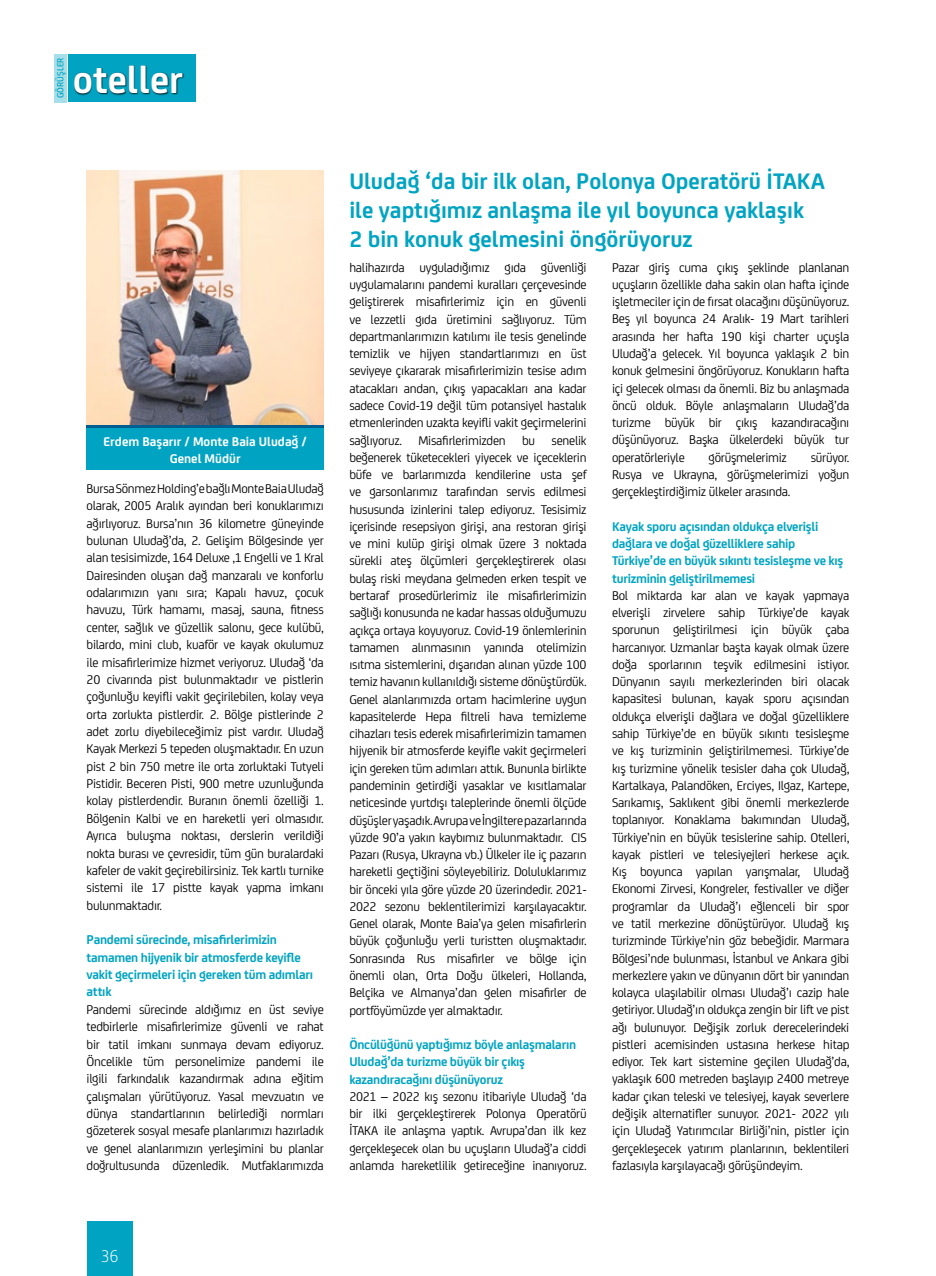
<style>
.page{position:relative;width:936px;height:1276px;background:#fff}
.page>*{position:absolute;margin:0;border:0;box-sizing:border-box;transform-origin:0 0}
.t1{font:700 40.5px "FS Joey";color:#fff}
.t2{font:700 24px/28.8px "FS Joey";color:#00a4c2}
.t3{font:300 18px "FS Joey";color:#fff}
.t4{font:13.5px/17.2px "FS Joey";letter-spacing:-.02em;color:#000;text-align:justify}
.t5{font:700 13.5px/17.2px "FS Joey";letter-spacing:-.02em;color:#00a4c2}
.t6{font:700 13.5px/17.2px "FS Joey";color:#fff;text-align:center}
.t7{font:500 9.6px "FS Joey";color:#00a4c2}
</style>
<div class="page">
<div style="left:54px;top:54px;width:12px;height:49px;background:#a6dfe9"></div>
<div style="left:68px;top:54px;width:128px;height:48px;background:#00a4c2"></div>
<div style="left:74px;top:65px;width:111px;height:31px;background:#000;opacity:.75"></div>
<div style="left:87px;top:1222px;width:45px;height:54px;background:#00a4c2"></div>
<img style="left:87px;top:171px;width:237px;height:254px">
<div style="left:87px;top:428px;width:237px;height:42px;background:#00a4c2"></div>
<hr style="left:87px;top:425px;width:237px;height:3px;background:#005f90">
<p class="t7" style="left:53px;top:98px;width:42px;rotate:-90deg">GÖRÜŞLER</p>
<h1 class="t1" style="left:73px;top:49px;width:112px">oteller</h1>
<p class="t6" style="left:103px;top:431px;width:205px">Erdem Başarır / Monte Baia Uludağ /<br>Genel Müdür</p>
<p class="t4" style="left:87px;top:479px;width:239px">Bursa Sönmez Holding’e bağlı Monte Baia Uludağ olarak, 2005 Aralık ayından beri konuklarımızı ağırlıyoruz. Bursa’nın 36 kilometre güneyinde bulunan Uludağ’da, 2. Gelişim Bölgesinde yer alan tesisimizde, 164 Deluxe ,1 Engelli ve 1 Kral Dairesinden oluşan dağ manzaralı ve konforlu odalarımızın yanı sıra; Kapalı havuz, çocuk havuzu, Türk hamamı, masaj, sauna, fitness center, sağlık ve güzellik salonu, gece kulübü, bilardo, mini club, kuaför ve kayak okulumuz ile misafirlerimize hizmet veriyoruz. Uludağ ‘da 20 civarında pist bulunmaktadır ve pistlerin çoğunluğu keyifli vakit geçirilebilen, kolay veya orta zorlukta pistlerdir. 2. Bölge pistlerinde 2 adet zorlu diyebileceğimiz pist vardır. Uludağ Kayak Merkezi 5 tepeden oluşmaktadır. En uzun pist 2 bin 750 metre ile orta zorluktaki Tutyeli Pistidir. Beceren Pisti, 900 metre uzunluğunda kolay pistlerdendir. Buranın önemli özelliği 1.<br>Bölgenin Kalbi ve en hareketli yeri olmasıdır.<br>Ayrıca buluşma noktası, derslerin verildiği nokta burası ve çevresidir, tüm gün buralardaki kafeler de vakit geçirebilirsiniz. Tek kartlı turnike sistemi ile 17 pistte kayak yapma imkanı bulunmaktadır.</p>
<p class="t5" style="left:87px;top:930px;width:228px">Pandemi sürecinde, misafirlerimizin tamamen hijyenik bir atmosferde keyifle vakit geçirmeleri için gereken tüm adımları attık</p>
<p class="t4" style="left:87px;top:1000px;width:239px">Pandemi sürecinde aldığımız en üst seviye tedbirlerle misafirlerimize güvenli ve rahat bir tatil imkanı sunmaya devam ediyoruz.<br>Öncelikle tüm personelimize pandemi ile ilgili farkındalık kazandırmak adına eğitim çalışmaları yürütüyoruz. Yasal mevzuatın ve dünya standartlarının belirlediği normları gözeterek sosyal mesafe planlarımızı hazırladık ve genel alanlarımızın yerleşimini bu planlar doğrultusunda düzenledik. Mutfaklarımızda</p>
<h2 class="t2" style="left:349px;top:165px;width:477px">Uludağ ‘da bir ilk olan, Polonya Operatörü İTAKA ile yaptığımız anlaşma ile yıl boyunca yaklaşık<br>2 bin konuk gelmesini öngörüyoruz</h2>
<p class="t4" style="left:349px;top:258px;width:239px">halihazırda uyguladığımız gıda güvenliği uygulamalarını pandemi kuralları çerçevesinde geliştirerek misafirlerimiz için en güvenli ve lezzetli gıda üretimini sağlıyoruz. Tüm departmanlarımızın katılımı ile tesis genelinde temizlik ve hijyen standartlarımızı en üst seviyeye çıkararak misafirlerimizin tesise adım atacakları andan, çıkış yapacakları ana kadar sadece Covid-19 değil tüm potansiyel hastalık etmenlerinden uzakta keyifli vakit geçirmelerini sağlıyoruz. Misafirlerimizden bu senelik beğenerek tüketecekleri yiyecek ve içeceklerin büfe ve barlarımızda kendilerine usta şef ve garsonlarımız tarafından servis edilmesi hususunda izinlerini talep ediyoruz. Tesisimiz içerisinde resepsiyon girişi, ana restoran girişi ve mini kulüp girişi olmak üzere 3 noktada sürekli ateş ölçümleri gerçekleştirerek olası bulaş riski meydana gelmeden erken tespit ve bertaraf prosedürlerimiz ile misafirlerimizin sağlığı konusunda ne kadar hassas olduğumuzu açıkça ortaya koyuyoruz. Covid-19 önlemlerinin tamamen alınmasının yanında otelimizin ısıtma sistemlerini, dışarıdan alınan yüzde 100 temiz havanın kullanıldığı sisteme dönüştürdük.<br>Genel alanlarımızda ortam hacimlerine uygun kapasitelerde Hepa filtreli hava temizleme cihazları tesis ederek misafirlerimizin tamamen hijyenik bir atmosferde keyifle vakit geçirmeleri için gereken tüm adımları attık. Bununla birlikte pandeminin getirdiği yasaklar ve kısıtlamalar neticesinde yurtdışı taleplerinde önemli ölçüde düşüşler yaşadık. Avrupa ve İngiltere pazarlarında yüzde 90’a yakın kaybımız bulunmaktadır. CIS Pazarı (Rusya, Ukrayna vb.) Ülkeler ile iç pazarın hareketli geçtiğini söyleyebiliriz. Doluluklarımız bir önceki yıla göre yüzde 20 üzerindedir. 2021- 2022 sezonu beklentilerimizi karşılayacaktır.<br>Genel olarak, Monte Baia’ya gelen misafirlerin büyük çoğunluğu yerli turistten oluşmaktadır.<br>Sonrasında Rus misafirler ve bölge için önemli olan, Orta Doğu ülkeleri, Hollanda, Belçika ve Almanya’dan gelen misafirler de portföyümüzde yer almaktadır.</p>
<p class="t5" style="left:349px;top:1035px;width:228px">Öncülüğünü yaptığımız böyle anlaşmaların<br>Uludağ’da turizme büyük bir çıkış kazandıracağını düşünüyoruz</p>
<p class="t4" style="left:349px;top:1087px;width:239px">2021 – 2022 kış sezonu itibariyle Uludağ ‘da bir ilki gerçekleştirerek Polonya Operatörü İTAKA ile anlaşma yaptık. Avrupa’dan ilk kez gerçekleşecek olan bu uçuşların Uludağ’a ciddi anlamda hareketlilik getireceğine inanıyoruz.</p>
<p class="t4" style="left:612px;top:258px;width:239px">Pazar giriş cuma çıkış şeklinde planlanan uçuşların özellikle daha sakin olan hafta içinde işletmeciler için de fırsat olacağını düşünüyoruz.<br>Beş yıl boyunca 24 Aralık- 19 Mart tarihleri arasında her hafta 190 kişi charter uçuşla Uludağ’a gelecek. Yıl boyunca yaklaşık 2 bin konuk gelmesini öngörüyoruz. Konukların hafta içi gelecek olması da önemli. Biz bu anlaşmada öncü olduk. Böyle anlaşmaların Uludağ’da turizme büyük bir çıkış kazandıracağını düşünüyoruz. Başka ülkelerdeki büyük tur operatörleriyle</p>
<p class="t4" style="left:612px;top:448px;width:239px;text-indent:198px">sürüyor.<br>Rusya ve Ukrayna, görüşmelerimizi yoğun gerçekleştirdiğimiz ülkeler arasında.</p>
<p class="t5" style="left:612px;top:517px;width:233px">Kayak sporu açısından oldukça elverişli dağlara ve doğal güzelliklere sahip Türkiye’de en büyük sıkıntı tesisleşme ve kış turizminin geliştirilmemesi</p>
<p class="t4" style="left:612px;top:586px;width:239px">Bol miktarda kar alan ve kayak yapmaya elverişli zirvelere sahip Türkiye’de kayak sporunun geliştirilmesi için büyük çaba harcanıyor. Uzmanlar başta kayak olmak üzere doğa sporlarının teşvik edilmesini istiyor.<br>Dünyanın sayılı merkezlerinden biri olacak kapasitesi bulunan, kayak sporu açısından oldukça elverişli dağlara ve doğal güzelliklere sahip Türkiye’de en büyük sıkıntı tesisleşme ve kış turizminin geliştirilmemesi. Türkiye’de kış turizmine yönelik tesisler daha çok Uludağ, Kartalkaya, Palandöken, Erciyes, Ilgaz, Kartepe, Sarıkamış, Saklıkent gibi önemli merkezlerde toplanıyor. Konaklama bakımından Uludağ, Türkiye’nin en büyük tesislerine sahip. Otelleri, kayak pistleri ve telesiyejleri herkese açık.<br>Kış boyunca yapılan yarışmalar, Uludağ Ekonomi Zirvesi, Kongreler, festivaller ve diğer programlar da Uludağ’ı eğlenceli bir spor ve tatil merkezine dönüştürüyor. Uludağ kış turizminde Türkiye’nin göz bebeğidir. Marmara Bölgesi’nde bulunması, İstanbul ve Ankara gibi merkezlere yakın ve dünyanın dört bir yanından kolayca ulaşılabilir olması Uludağ’ı cazip hale getiriyor. Uludağ’ın oldukça zengin bir lift ve pist ağı bulunuyor. Değişik zorluk derecelerindeki pistleri acemisinden ustasına herkese hitap ediyor. Tek kart sistemine geçilen Uludağ’da, yaklaşık 600 metreden başlayıp 2400 metreye kadar çıkan teleski ve telesiyej, kayak severlere değişik alternatifler sunuyor. 2021- 2022 yılı için Uludağ Yatırımcılar Birliği’nin, pistler için gerçekleşecek yatırım planlarının, beklentileri fazlasıyla karşılayacağı görüşündeyim.</p>
<p class="t4" style="left:708px;top:448px;width:80px">görüşmelerimiz</p>
<h3 class="t3" style="left:100px;top:1243px;width:20px">36</h3>
</div>
